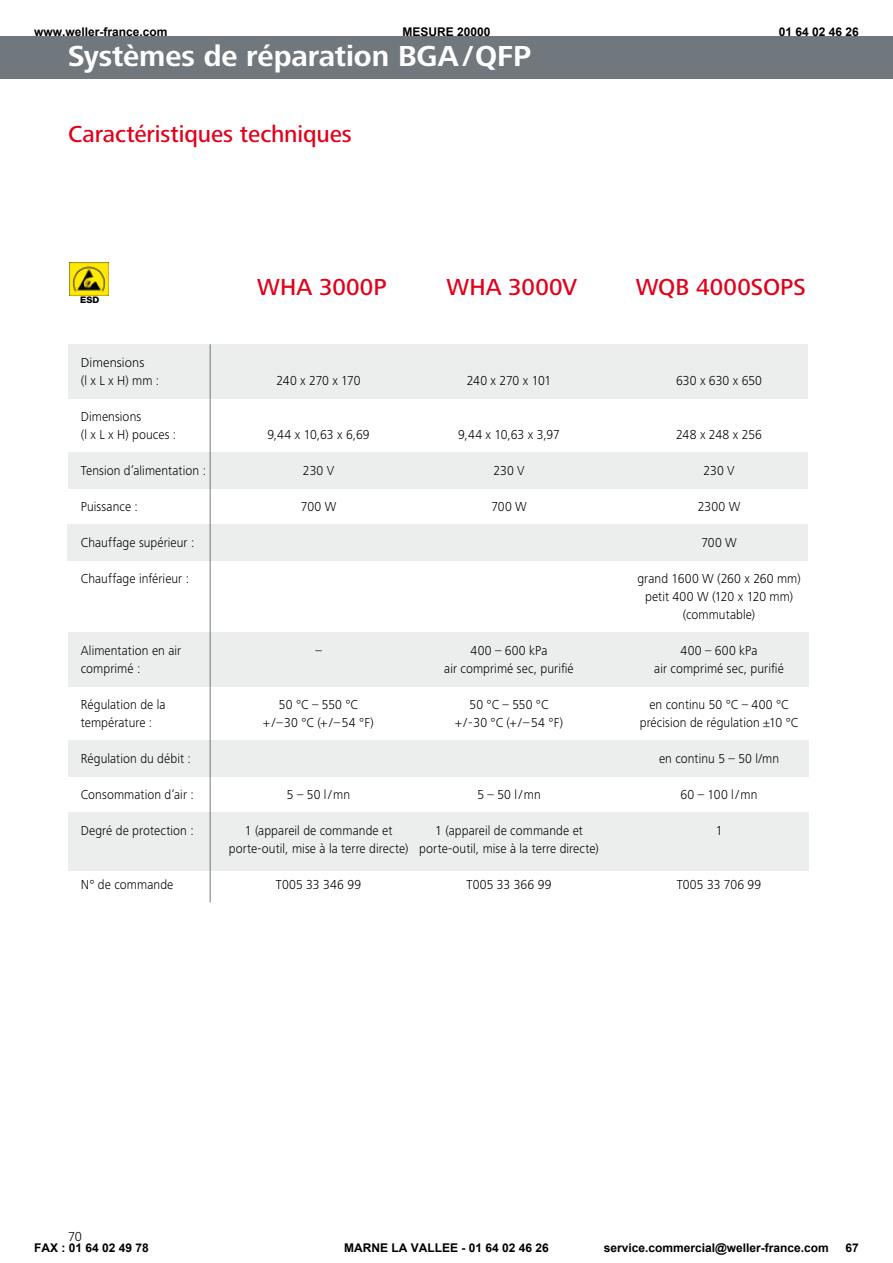
<style>
.page{position:relative;width:893px;height:1263px;background:#fff}
.page>*{position:absolute;margin:0;border:0;box-sizing:border-box;transform-origin:0 0}
.t1{font:700 30px "Frutiger Next LT";letter-spacing:-.005em;color:#fff}
.t2{font:500 24px "Frutiger Next LT";color:#e2001a}
.t3{font:300 13.5px/18px "Frutiger Next LT";letter-spacing:.005em;color:#000;scale:.95 1}
.t4{font:300 13.5px/18px "Frutiger Next LT";letter-spacing:.005em;color:#000}
.t5{font:300 13.5px "Frutiger Next LT";letter-spacing:-.02em;color:#000;scale:.95 1}
.t6{font:300 13.5px "Frutiger Next LT";letter-spacing:-.025em;color:#000;scale:.95 1}
.t7{font:700 12px "Arial";color:#000}
.t8{font:800 9px "Helvetica Neue LT";color:#000}
</style>
<div class="page">
<div style="left:0;top:36px;width:893px;height:43px;background:#71787d"></div>
<div style="left:68px;top:452px;width:740px;height:36px;background:#eceded"></div>
<div style="left:68px;top:344px;width:740px;height:54px;background:#eceded"></div>
<div style="left:68px;top:525px;width:740px;height:36px;background:#eceded"></div>
<div style="left:68px;top:740px;width:741px;height:36px;background:#eceded"></div>
<div style="left:68px;top:812px;width:741px;height:59px;background:#eceded"></div>
<div style="left:68px;top:632px;width:741px;height:54px;background:#eceded"></div>
<hr style="left:210px;top:344px;width:1px;height:558px;background:#71787d">
<img style="left:69px;top:263px;width:39px;height:32px">
<p class="t7" style="left:34px;top:24px;width:135px">www.weller-france.com</p>
<p class="t7" style="left:402px;top:24px;width:90px">MESURE 20000</p>
<p class="t7" style="left:779px;top:24px;width:82px">01 64 02 46 26</p>
<p class="t1" style="left:68px;top:39px;width:465px">Systèmes de réparation BGA /QFP</p>
<p class="t2" style="left:68px;top:121px;width:285px">Caractéristiques techniques</p>
<p class="t8" style="left:80px;top:295px;width:21px">ESD</p>
<p class="t4" style="left:81px;top:353px;width:80px">Dimensions (lxLxH)mm:</p>
<p class="t3" style="left:81px;top:407px;width:102px">Dimensions<br>(l x L x H) pouces :</p>
<p class="t2" style="left:257px;top:273px;width:131px">WHA 3000P</p>
<p class="t2" style="left:446px;top:273px;width:132px">WHA 3000V</p>
<p class="t2" style="left:636px;top:273px;width:172px">WQB 4000SOPS</p>
<p class="t5" style="left:276px;top:373px;width:90px">240 x 270 x 170</p>
<p class="t6" style="left:467px;top:373px;width:90px">240 x 270 x 101</p>
<p class="t3" style="left:676px;top:371px;width:92px">630 x 630 x 650</p>
<p class="t3" style="left:267px;top:425px;width:109px">9,44 x 10,63 x 6,69</p>
<p class="t3" style="left:458px;top:425px;width:109px">9,44 x 10,63 x 3,97</p>
<p class="t3" style="left:676px;top:425px;width:92px">248 x 248 x 256</p>
<p class="t3" style="left:81px;top:461px;width:133px">Tension d’alimentation :</p>
<p class="t3" style="left:303px;top:461px;width:34px">230 V</p>
<p class="t3" style="left:493px;top:461px;width:34px">230 V</p>
<p class="t3" style="left:703px;top:461px;width:34px">230 V</p>
<p class="t3" style="left:81px;top:497px;width:62px">Puissance :</p>
<p class="t3" style="left:301px;top:497px;width:39px">700 W</p>
<p class="t3" style="left:491px;top:497px;width:39px">700 W</p>
<p class="t3" style="left:698px;top:497px;width:46px">2300 W</p>
<p class="t3" style="left:81px;top:533px;width:121px">Chauffage supérieur :</p>
<p class="t3" style="left:701px;top:533px;width:39px">700 W</p>
<p class="t3" style="left:81px;top:569px;width:116px">Chauffage inférieur :</p>
<p class="t3" style="left:637px;top:569px;width:173px;text-align:center">grand 1600 W (260 x 260 mm) petit 400 W (120 x 120 mm) (commutable)</p>
<p class="t3" style="left:81px;top:641px;width:107px">Alimentation en air</p>
<p class="t3" style="left:315px;top:641px;width:8px">–</p>
<p class="t3" style="left:471px;top:641px;width:83px">400 – 600 kPa</p>
<p class="t3" style="left:681px;top:641px;width:83px">400 – 600 kPa</p>
<p class="t3" style="left:81px;top:659px;width:64px">comprimé :</p>
<p class="t3" style="left:444px;top:659px;width:138px">air comprimé sec, purifié</p>
<p class="t3" style="left:654px;top:659px;width:138px">air comprimé sec, purifié</p>
<p class="t3" style="left:81px;top:695px;width:91px">Régulation de la</p>
<p class="t3" style="left:279px;top:695px;width:85px">50 °C – 550 °C</p>
<p class="t3" style="left:469px;top:695px;width:85px">50 °C – 550 °C</p>
<p class="t3" style="left:649px;top:695px;width:148px">en continu 50 °C – 400 °C</p>
<p class="t3" style="left:81px;top:713px;width:77px">température :</p>
<p class="t3" style="left:263px;top:713px;width:118px">+/–30 °C (+/–54 °F)</p>
<p class="t3" style="left:455px;top:713px;width:115px">+/-30 °C (+/–54 °F)</p>
<p class="t3" style="left:640px;top:713px;width:168px">précision de régulation ±10 °C</p>
<p class="t3" style="left:81px;top:749px;width:117px">Régulation du débit :</p>
<p class="t3" style="left:659px;top:749px;width:128px">en continu 5 – 50 l/mn</p>
<p class="t3" style="left:81px;top:785px;width:120px">Consommation d’air :</p>
<p class="t3" style="left:287px;top:785px;width:68px">5 – 50 l/mn</p>
<p class="t3" style="left:477px;top:785px;width:68px">5 – 50 l/mn</p>
<p class="t3" style="left:681px;top:785px;width:82px">60 – 100 l/mn</p>
<p class="t3" style="left:81px;top:821px;width:120px">Degré de protection :</p>
<p class="t3" style="left:245px;top:821px;width:157px">1 (appareil de commande et</p>
<p class="t3" style="left:435px;top:821px;width:157px">1 (appareil de commande et</p>
<p class="t3" style="left:716px;top:821px;width:9px">1</p>
<p class="t3" style="left:229px;top:839px;width:391px">porte-outil, mise à la terre directe) porte-outil, mise à la terre directe)</p>
<p class="t3" style="left:81px;top:875px;width:99px">N° de commande</p>
<p class="t3" style="left:276px;top:875px;width:91px">T005 33 346 99</p>
<p class="t3" style="left:467px;top:875px;width:91px">T005 33 366 99</p>
<p class="t3" style="left:677px;top:875px;width:91px">T005 33 706 99</p>
<p class="t4" style="left:68px;top:1228px;width:16px">70</p>
<p class="t7" style="left:34px;top:1240px;width:116px">FAX : 01 64 02 49 78</p>
<p class="t7" style="left:344px;top:1240px;width:206px">MARNE LA VALLEE - 01 64 02 46 26</p>
<p class="t7" style="left:604px;top:1240px;width:227px">service.commercial@weller-france.com</p>
<p class="t7" style="left:846px;top:1240px;width:15px">67</p>
</div>
